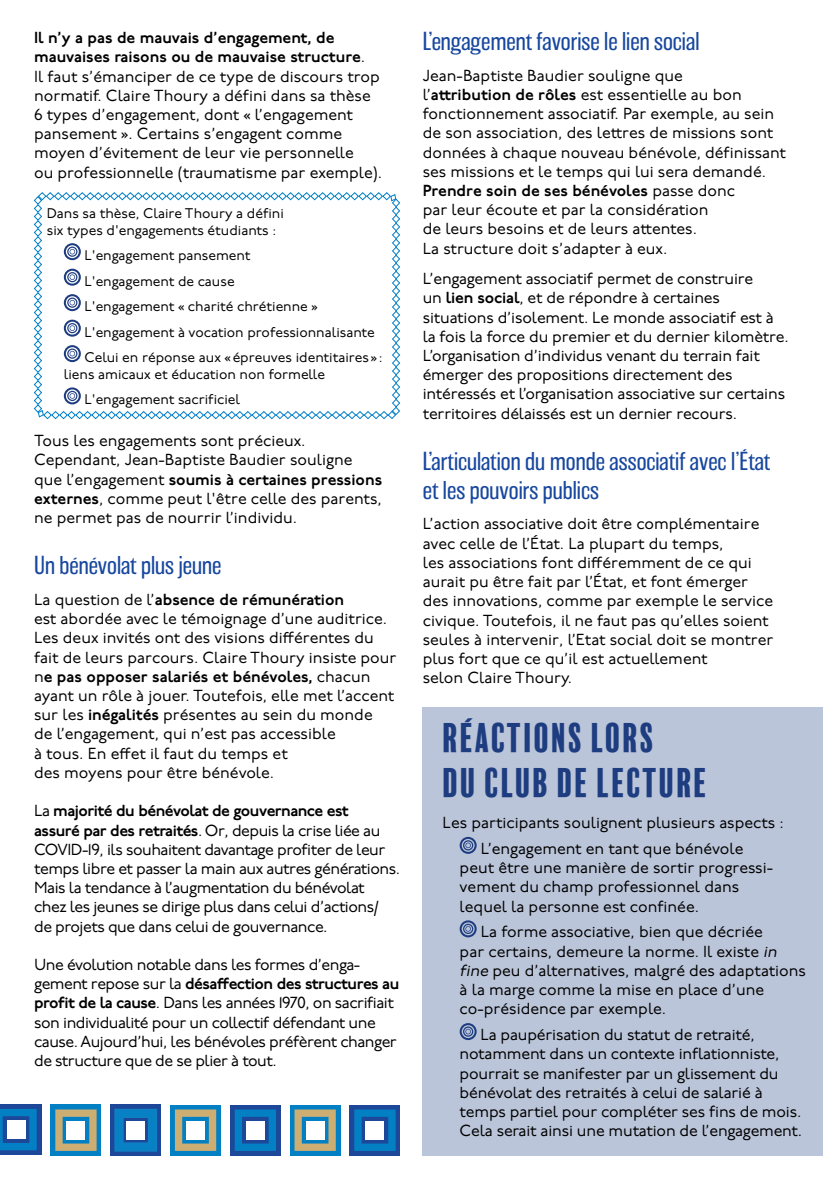
<style>
.page{position:relative;width:823px;height:1191px;background:#fff}
.page>*{position:absolute;margin:0;border:0;box-sizing:border-box;transform-origin:0 0}
.t1{font:38px/45.6px "Balboa Plus Fill";color:#1e3d80}
.t2{font:200 24px/28.8px "Balboa";color:#17479e}
.t3{font:16px/19.2px "P22 Underground";color:#000}
.t4{font:16px/19.2px "P22 Underground";letter-spacing:-.03em;color:#000}
.t5{font:14px/25.4px "P22 Underground";color:#000}
.s1{font-weight:600}
.s2{font-style:italic}
</style>
<div class="page">
<div style="left:422px;top:707px;width:400px;height:448px;background:#bbc5d9"></div>
<svg style="left:459px;top:837px;width:17px;height:17px"></svg>
<svg style="left:459px;top:920px;width:17px;height:17px"></svg>
<svg style="left:459px;top:1023px;width:17px;height:17px"></svg>
<svg style="left:33px;top:192px;width:367px;height:227px"></svg>
<div style="left:0;top:1104px;width:41px;height:51px;background:#1d4899"></div>
<svg style="left:0;top:1109px;width:37px;height:41px"></svg>
<svg style="left:170px;top:1105px;width:51px;height:50px"></svg>
<svg style="left:175px;top:1109px;width:41px;height:41px"></svg>
<div style="left:290px;top:1104px;width:50px;height:51px;background:#0380c4"></div>
<svg style="left:294px;top:1109px;width:41px;height:41px"></svg>
<div style="left:230px;top:1104px;width:50px;height:51px;background:#1d4899"></div>
<svg style="left:234px;top:1109px;width:42px;height:41px"></svg>
<div style="left:349px;top:1104px;width:51px;height:51px;background:#1d4899"></div>
<svg style="left:354px;top:1109px;width:41px;height:41px"></svg>
<div style="left:51px;top:1104px;width:50px;height:51px;background:#0380c4"></div>
<svg style="left:55px;top:1109px;width:41px;height:41px"></svg>
<div style="left:110px;top:1104px;width:51px;height:51px;background:#1d4899"></div>
<svg style="left:114px;top:1108px;width:43px;height:44px;background:#3b8fc8"></svg>
<p class="t3" style="left:34px;top:29px;width:349px"><span class="s1">Il n’y a pas de mauvais d’engagement, de mauvaises raisons ou de mauvaise structure</span>.<br>Il faut s’émanciper de ce type de discours trop normatif. Claire Thoury a défini dans sa thèse 6 types d’engagement, dont « l’engagement pansement ». Certains s’engagent comme moyen d’évitement de leur vie personnelle<br>ou professionnelle (traumatisme par exemple).</p>
<p class="t5" style="left:47px;top:205px;width:238px;line-height:16.8px">Dans sa thèse, Claire Thoury a défini six types d'engagements étudiants :</p>
<p class="t5" style="left:84px;top:243px;width:299px">L'engagement pansement<br>L'engagement de cause<br>L'engagement « charité chrétienne » L'engagement à vocation professionnalisante Celui en réponse aux «épreuves identitaires » :</p>
<p class="t5" style="left:84px;top:362px;width:242px;text-indent:-21px">liens amicaux et éducation non formelle<br>L'engagement sacrificiel</p>
<p class="t3" style="left:34px;top:432px;width:349px">Tous les engagements sont précieux.<br>Cependant, Jean-Baptiste Baudier souligne que l’engagement <span class="s1">soumis à certaines pressions externes</span>, comme peut l'être celle des parents, ne permet pas de nourrir l’individu.</p>
<h2 class="t2" style="left:34px;top:551px;width:189px">Un bénévolat plus jeune</h2>
<p class="t3" style="left:34px;top:590px;width:363px">La question de l’<span class="s1">absence de rémunération<br></span>est abordée avec le témoignage d’une auditrice.<br>Les deux invités ont des visions différentes du fait de leurs parcours. Claire Thoury insiste pour n<span class="s1">e pas opposer salariés et bénévoles,</span> chacun ayant un rôle à jouer. Toutefois, elle met l’accent sur les <span class="s1">inégalités</span> présentes au sein du monde<br>de l’engagement, qui n’est pas accessible<br>à tous. En effet il faut du temps et<br>des moyens pour être bénévole.</p>
<p class="t4" style="left:34px;top:802px;width:367px">La <span class="s1">majorité du bénévolat de gouvernance est<br>assuré par des retraités</span>. Or, depuis la crise liée au COVID-19, ils souhaitent davantage profiter de leur temps libre et passer la main aux autres générations.<br>Mais la tendance à l’augmentation du bénévolat chez les jeunes se dirige plus dans celui d’actions/ de projets que dans celui de gouvernance.</p>
<p class="t4" style="left:34px;top:955px;width:366px">Une évolution notable dans les formes d’enga&shy;gement repose sur la <span class="s1">désaffection des structures au profit de la cause</span>. Dans les années 1970, on sacrifiait son individualité pour un collectif défendant une cause. Aujourd’hui, les bénévoles préfèrent changer de structure que de se plier à tout.</p>
<h2 class="t2" style="left:422px;top:27px;width:278px">L’engagement favorise le lien social</h2>
<p class="t3" style="left:422px;top:66px;width:364px">Jean-Baptiste Baudier souligne que<br>l’<span class="s1">attribution de rôles</span> est essentielle au bon fonctionnement associatif. Par exemple, au sein de son association, des lettres de missions sont données à chaque nouveau bénévole, définissant ses missions et le temps qui lui sera demandé.<br><span class="s1">Prendre soin de ses bénévoles</span> passe donc<br>par leur écoute et par la considération<br>de leurs besoins et de leurs attentes.<br>La structure doit s’adapter à eux.</p>
<p class="t3" style="left:422px;top:270px;width:367px">L’engagement associatif permet de construire<br>un <span class="s1">lien social</span>, et de répondre à certaines situations d’isolement. Le monde associatif est à la fois la force du premier et du dernier kilomètre.<br>L’organisation d’individus venant du terrain fait émerger des propositions directement des intéressés et l’organisation associative sur certains territoires délaissés est un dernier recours.</p>
<h2 class="t2" style="left:422px;top:447px;width:349px">L’articulation du monde associatif avec l’État et les pouvoirs publics</h2>
<p class="t3" style="left:422px;top:515px;width:352px">L’action associative doit être complémentaire avec celle de l’État. La plupart du temps,<br>les associations font différemment de ce qui aurait pu être fait par l’État, et font émerger des innovations, comme par exemple le service civique. Toutefois, il ne faut pas qu’elles soient seules à intervenir, l’Etat social doit se montrer plus fort que ce qu’il est actuellement<br>selon Claire Thoury.</p>
<h1 class="t1" style="left:442px;top:715px;width:267px">RÉACTIONS LORS<br>DU CLUB DE LECTURE</h1>
<p class="t3" style="left:442px;top:810px;width:342px;line-height:25.8px;text-align:center">Les participants soulignent plusieurs aspects :<br>L’engagement en tant que bénévole</p>
<p class="t3" style="left:459px;top:858px;width:315px">peut être une manière de sortir progressi&shy;vement du champ professionnel dans lequel la personne est confinée.</p>
<p class="t3" style="left:459px;top:923px;width:348px;text-indent:21px">La forme associative, bien que décriée<br>par certains, demeure la norme. Il existe <span class="s2">in fine</span> peu d’alternatives, malgré des adaptations à la marge comme la mise en place d’une co-présidence par exemple.</p>
<p class="t3" style="left:459px;top:1025px;width:344px;text-indent:21px">La paupérisation du statut de retraité, notamment dans un contexte inflationniste, pourrait se manifester par un glissement du bénévolat des retraités à celui de salarié à temps partiel pour compléter ses fins de mois.<br>Cela serait ainsi une mutation de l’engagement.</p>
</div>
